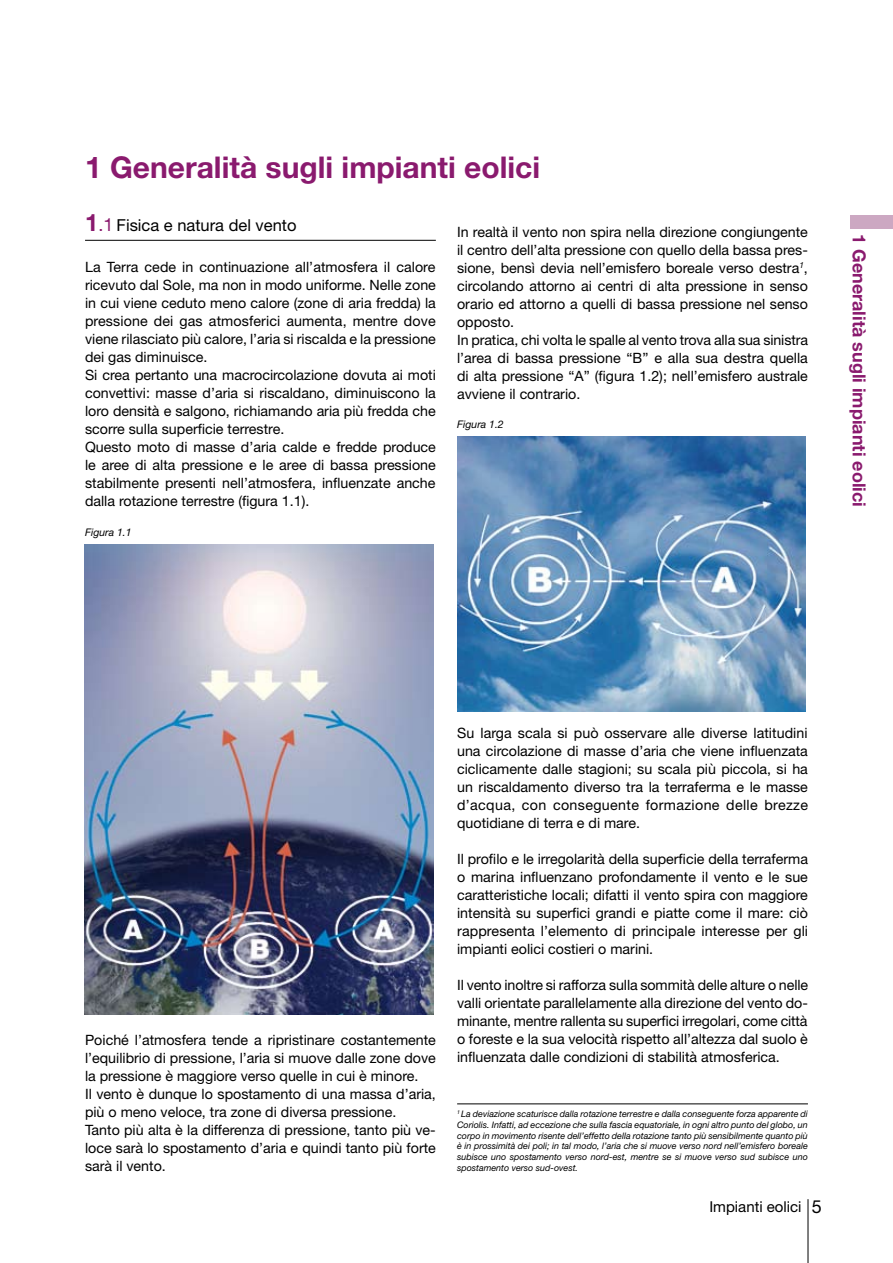
<style>
.page{position:relative;width:893px;height:1263px;background:#fff}
.page>*{position:absolute;margin:0;border:0;box-sizing:border-box;transform-origin:0 0}
.t1{font:700 30px "Helvetica Neue";color:#8a1a6e}
.t2{font:700 18px "Helvetica Neue";color:#8a1a6e}
.t3{font:16.5px "Helvetica Neue";color:#000}
.t4{font:15px "Helvetica Neue";color:#000}
.t5{font:14.25px/18px "Helvetica Neue";color:#000}
.t6{font:italic 10.5px "Helvetica Neue";color:#000}
.t7{font:italic 9px/10.8px "Helvetica Neue";color:#000;text-align:justify}
.s1{font-weight:700;font-size:24px;color:#8a1a6e}
.s2{font-size:18px;color:#8a1a6e}
.s3{font-size:18px}
</style>
<div class="page">
<hr style="left:808px;top:1199px;width:1px;height:64px;background:#000">
<div style="left:850px;top:215px;width:43px;height:13px;background:#cca8c2"></div>
<hr style="left:85px;top:240px;width:351px;height:1px;background:#000">
<hr style="left:457px;top:1103px;width:351px;height:1px;background:#000">
<img style="left:84px;top:545px;width:350px;height:469px">
<img style="left:457px;top:437px;width:349px;height:274px">
<h1 class="t1" style="left:85px;top:149px;width:457px">1 Generalità sugli impianti eolici</h1>
<p class="t3" style="left:85px;top:216px;width:213px"><span class="s1">1</span><span class="s2">.1</span> Fisica e natura del vento</p>
<p class="t5" style="left:457px;top:222px;width:352px">In realtà il vento non spira nella direzione congiungente il centro dell’alta pressione con quello della bassa pres&shy;sione, bensì devia nell’emisfero boreale verso destra<sup>1</sup>, circolando attorno ai centri di alta pressione in senso orario ed attorno a quelli di bassa pressione nel senso opposto.<br>In pratica, chi volta le spalle al vento trova alla sua sinistra l’area di bassa pressione “B” e alla sua destra quella di alta pressione “A” (figura 1.2); nell’emisfero australe avviene il contrario.</p>
<p class="t5" style="left:85px;top:257px;width:352px">La Terra cede in continuazione all’atmosfera il calore ricevuto dal Sole, ma non in modo uniforme. Nelle zone in cui viene ceduto meno calore (zone di aria fredda) la pressione dei gas atmosferici aumenta, mentre dove viene rilasciato più calore, l’aria si riscalda e la pressione dei gas diminuisce.<br>Si crea pertanto una macrocircolazione dovuta ai moti convettivi: masse d’aria si riscaldano, diminuiscono la loro densità e salgono, richiamando aria più fredda che scorre sulla superficie terrestre.<br>Questo moto di masse d’aria calde e fredde produce le aree di alta pressione e le aree di bassa pressione stabilmente presenti nell’atmosfera, influenzate anche dalla rotazione terrestre (figura 1.1).</p>
<p class="t6" style="left:457px;top:417px;width:48px">Figura 1.2</p>
<p class="t6" style="left:85px;top:525px;width:48px">Figura 1.1</p>
<p class="t2" style="left:870px;top:234px;width:275px;rotate:90deg">1 Generalità sugli impianti eolici</p>
<p class="t5" style="left:85px;top:1030px;width:352px">Poiché l’atmosfera tende a ripristinare costantemente l’equilibrio di pressione, l’aria si muove dalle zone dove la pressione è maggiore verso quelle in cui è minore.<br>Il vento è dunque lo spostamento di una massa d’aria, più o meno veloce, tra zone di diversa pressione.<br>Tanto più alta è la differenza di pressione, tanto più ve&shy;loce sarà lo spostamento d’aria e quindi tanto più forte sarà il vento.</p>
<p class="t5" style="left:457px;top:724px;width:352px;text-align:justify">Su larga scala si può osservare alle diverse latitudini una circolazione di masse d’aria che viene influenzata ciclicamente dalle stagioni; su scala più piccola, si ha un riscaldamento diverso tra la terraferma e le masse d’acqua, con conseguente formazione delle brezze quotidiane di terra e di mare.</p>
<p class="t5" style="left:457px;top:850px;width:352px;text-align:justify">Il profilo e le irregolarità della superficie della terraferma o marina influenzano profondamente il vento e le sue caratteristiche locali; difatti il vento spira con maggiore intensità su superfici grandi e piatte come il mare: ciò rappresenta l’elemento di principale interesse per gli impianti eolici costieri o marini.</p>
<p class="t5" style="left:457px;top:976px;width:353px;text-align:justify">Il vento inoltre si rafforza sulla sommità delle alture o nelle valli orientate parallelamente alla direzione del vento do&shy;minante, mentre rallenta su superfici irregolari, come città o foreste e la sua velocità rispetto all’altezza dal suolo è influenzata dalle condizioni di stabilità atmosferica.</p>
<p class="t7" style="left:457px;top:1108px;width:352px"><sup>1</sup> La deviazione scaturisce dalla rotazione terrestre e dalla conseguente forza apparente di Coriolis. Infatti, ad eccezione che sulla fascia equatoriale, in ogni altro punto del globo, un corpo in movimento risente dell’effetto della rotazione tanto più sensibilmente quanto più è in prossimità dei poli; in tal modo, l’aria che si muove verso nord nell’emisfero boreale subisce uno spostamento verso nord-est, mentre se si muove verso sud subisce uno spostamento verso sud-ovest.</p>
<p class="t4" style="left:709px;top:1198px;width:114px">Impianti eolici <span class="s3">5</span></p>
</div>
